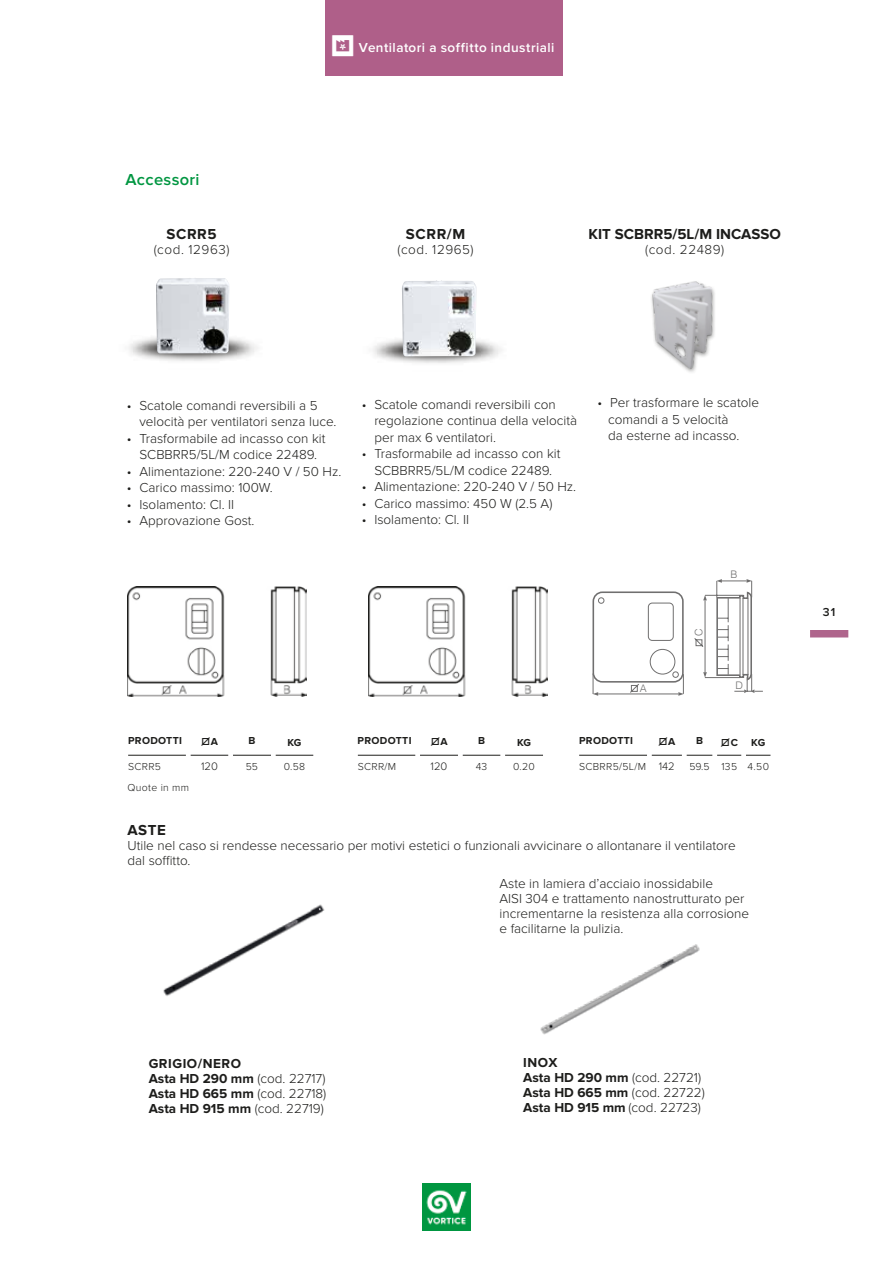
<style>
.page{position:relative;width:893px;height:1263px;background:#fff}
.page>*{position:absolute;margin:0;border:0;box-sizing:border-box;transform-origin:0 0}
.t1{font:600 16.5px "Proxima Nova";letter-spacing:.02em;color:#009641}
.t2{font:700 15px "Proxima Nova";color:#1d1d1b}
.t3{font:300 13.5px/16.5px "Proxima Nova";color:#1d1d1b}
.t4{font:700 13.5px/15px "Proxima Nova";color:#1d1d1b}
.t5{font:600 13.5px "Proxima Nova";letter-spacing:.035em;color:#fff}
.t6{font:300 13.5px "Proxima Nova";letter-spacing:.04em;color:#1d1d1b}
.t7{font:600 12px "Proxima Nova";color:#1d1d1b}
.t8{font:300 11.25px "Proxima Nova";color:#1d1d1b}
.t9{font:300 10.5px "Proxima Nova";letter-spacing:.03em;color:#1d1d1b}
.t10{font:700 10.5px "Proxima Nova";letter-spacing:.03em;color:#1d1d1b}
.t11{font:10.5px "Vortice";color:#1d1d1b}
.t12{font:300 10.35px "Helvetica";color:#706f6f}
.s1{font-family:"Vortice";font-weight:400;font-size:21px}
.s2{font-family:"Proxima Nova";font-weight:700}
.s3{font-size:11.25px}
.s4{font-weight:300}
</style>
<div class="page">
<div style="left:325px;top:0;width:237px;height:75px;background:#af5f89"></div>
<div style="left:810px;top:630px;width:38px;height:7px;background:#af658c"></div>
<img style="left:423px;top:1183px;width:47px;height:47px">
<img style="left:373px;top:339px;width:129px;height:24px">
<img style="left:402px;top:280px;width:74px;height:76px">
<img style="left:651px;top:281px;width:64px;height:91px">
<img style="left:129px;top:337px;width:129px;height:24px">
<img style="left:156px;top:278px;width:73px;height:75px">
<div style="left:592px;top:591px;width:92px;height:92px;border:2px solid #706f6f;border-radius:9px"></div>
<hr style="left:705px;top:677px;width:35px;height:1px;background:#706f6f">
<hr style="left:705px;top:595px;width:38px;height:1px;background:#706f6f">
<svg style="left:716px;top:579px;width:47px;height:114px"></svg>
<hr style="left:705px;top:600px;width:1px;height:72px;background:#706f6f">
<svg style="left:703px;top:672px;width:4px;height:6px"></svg>
<svg style="left:703px;top:595px;width:4px;height:5px"></svg>
<svg style="left:593px;top:597px;width:91px;height:99px"></svg>
<svg style="left:694px;top:638px;width:10px;height:9px"></svg>
<img style="left:163px;top:904px;width:162px;height:92px">
<img style="left:540px;top:944px;width:160px;height:91px">
<img style="left:128px;top:587px;width:179px;height:109px">
<hr style="left:128px;top:755px;width:58px;height:1px;background:#1d1d1b">
<hr style="left:190px;top:755px;width:38px;height:1px;background:#1d1d1b">
<hr style="left:233px;top:755px;width:38px;height:1px;background:#1d1d1b">
<hr style="left:275px;top:755px;width:38px;height:1px;background:#1d1d1b">
<img style="left:368px;top:587px;width:179px;height:109px">
<hr style="left:358px;top:755px;width:57px;height:1px;background:#1d1d1b">
<hr style="left:420px;top:755px;width:38px;height:1px;background:#1d1d1b">
<hr style="left:462px;top:755px;width:39px;height:1px;background:#1d1d1b">
<hr style="left:505px;top:755px;width:38px;height:1px;background:#1d1d1b">
<hr style="left:579px;top:755px;width:68px;height:1px;background:#1d1d1b">
<hr style="left:652px;top:755px;width:30px;height:1px;background:#1d1d1b">
<svg style="left:686px;top:755px;width:85px;height:1px"></svg>
<hr style="left:713px;top:755px;width:4px;height:21px;background:#fff">
<div style="left:741px;top:755px;width:5px;height:21px;background:#fff"></div>
<p class="t1" style="left:126px;top:170px;width:76px">Accessori</p>
<p class="t2" style="left:167px;top:226px;width:52px">SCRR5</p>
<p class="t6" style="left:154px;top:242px;width:77px">(cod. 12963)</p>
<p class="t5" style="left:332px;top:40px;width:224px"><span class="s1">T</span> Ventilatori a soffitto industriali</p>
<p class="t2" style="left:406px;top:226px;width:61px">SCRR/M</p>
<p class="t6" style="left:397px;top:242px;width:78px">(cod. 12965)</p>
<p class="t2" style="left:589px;top:226px;width:194px">KIT SCBRR5/5L/M INCASSO</p>
<p class="t3" style="left:645px;top:242px;width:81px">(cod. 22489)</p>
<p class="t3" style="left:139px;top:398px;width:199px;text-indent:-13px">• Scatole comandi reversibili a 5 velocità per ventilatori senza luce.</p>
<p class="t3" style="left:127px;top:431px;width:200px;text-align:center">• Trasformabile ad incasso con kit<br>SCBBRR5/5L/M codice 22489.</p>
<p class="t3" style="left:127px;top:464px;width:216px">• Alimentazione: 220-240 V / 50 Hz.</p>
<p class="t3" style="left:127px;top:480px;width:147px">• Carico massimo: 100W.</p>
<p class="t3" style="left:127px;top:497px;width:109px">• Isolamento: Cl. II</p>
<p class="t3" style="left:127px;top:513px;width:129px">• Approvazione Gost.</p>
<p class="t3" style="left:374px;top:396px;width:204px;text-indent:-13px">• Scatole comandi reversibili con regolazione continua della velocità per max 6 ventilatori.</p>
<p class="t3" style="left:362px;top:446px;width:200px;text-align:center">• Trasformabile ad incasso con kit<br>SCBBRR5/5L/M codice 22489.</p>
<p class="t3" style="left:362px;top:479px;width:216px">• Alimentazione: 220-240 V / 50 Hz.</p>
<p class="t3" style="left:362px;top:495px;width:192px">• Carico massimo: 450 W (2.5 A)</p>
<p class="t3" style="left:362px;top:512px;width:109px">• Isolamento: Cl. II</p>
<p class="t3" style="left:608px;top:395px;width:152px;text-indent:-11px">• Per trasformare le scatole comandi a 5 velocità<br>da esterne ad incasso.</p>
<p class="t12" style="left:731px;top:568px;width:8px">B</p>
<p class="t10" style="left:128px;top:735px;width:55px">PRODOTTI</p>
<p class="t11" style="left:201px;top:736px;width:19px">†<span class="s2">A</span></p>
<p class="t10" style="left:248px;top:735px;width:8px">B</p>
<p class="t10" style="left:287px;top:736px;width:16px">KG</p>
<p class="t9" style="left:128px;top:760px;width:35px">SCRR5</p>
<p class="t8" style="left:201px;top:760px;width:18px">120</p>
<p class="t9" style="left:246px;top:760px;width:14px">55</p>
<p class="t9" style="left:284px;top:760px;width:23px">0.58</p>
<p class="t9" style="left:128px;top:782px;width:63px">Quote in mm</p>
<p class="t10" style="left:358px;top:735px;width:55px">PRODOTTI</p>
<p class="t11" style="left:430px;top:736px;width:19px">†<span class="s2">A</span></p>
<p class="t10" style="left:478px;top:735px;width:8px">B</p>
<p class="t10" style="left:517px;top:736px;width:16px">KG</p>
<p class="t9" style="left:358px;top:760px;width:40px">SCRR/M</p>
<p class="t8" style="left:431px;top:760px;width:18px">120</p>
<p class="t9" style="left:476px;top:760px;width:13px">43</p>
<p class="t9" style="left:513px;top:760px;width:23px">0.20</p>
<p class="t12" style="left:692px;top:636px;width:9px;rotate:-90deg">C</p>
<p class="t12" style="left:640px;top:682px;width:8px">A</p>
<p class="t12" style="left:736px;top:679px;width:9px">D</p>
<p class="t10" style="left:579px;top:735px;width:55px">PRODOTTI</p>
<p class="t11" style="left:658px;top:736px;width:19px">†<span class="s2">A</span></p>
<p class="t10" style="left:696px;top:735px;width:8px">B</p>
<p class="t11" style="left:721px;top:738px;width:19px">†<span class="s2">C</span></p>
<p class="t10" style="left:751px;top:736px;width:16px">KG</p>
<p class="t9" style="left:579px;top:760px;width:97px">SCBRR5/5L/M <span class="s3">142</span></p>
<p class="t9" style="left:689px;top:760px;width:81px">59.5 135 4.50</p>
<p class="t2" style="left:128px;top:821px;width:40px">ASTE</p>
<p class="t3" style="left:128px;top:838px;width:610px;line-height:15px">Utile nel caso si rendesse necessario per motivi estetici o funzionali avvicinare o allontanare il ventilatore dal soffitto.</p>
<p class="t3" style="left:499px;top:877px;width:251px;line-height:15px">Aste in lamiera d’acciaio inossidabile<br>AISI 304 e trattamento nanostrutturato per incrementarne la resistenza alla corrosione e facilitarne la pulizia.</p>
<p class="t4" style="left:149px;top:1057px;width:179px">GRIGIO/NERO<br>Asta HD 290 mm <span class="s4">(cod. 22717)<br></span>Asta HD 665 mm <span class="s4">(cod. 22718)<br></span>Asta HD 915 mm <span class="s4">(cod. 22719)</span></p>
<p class="t4" style="left:523px;top:1056px;width:183px">INOX<br>Asta HD 290 mm <span class="s4">(cod. 22721)<br></span>Asta HD 665 mm <span class="s4">(cod. 22722)<br></span>Asta HD 915 mm <span class="s4">(cod. 22723)</span></p>
<p class="t7" style="left:823px;top:605px;width:14px">31</p>
</div>
